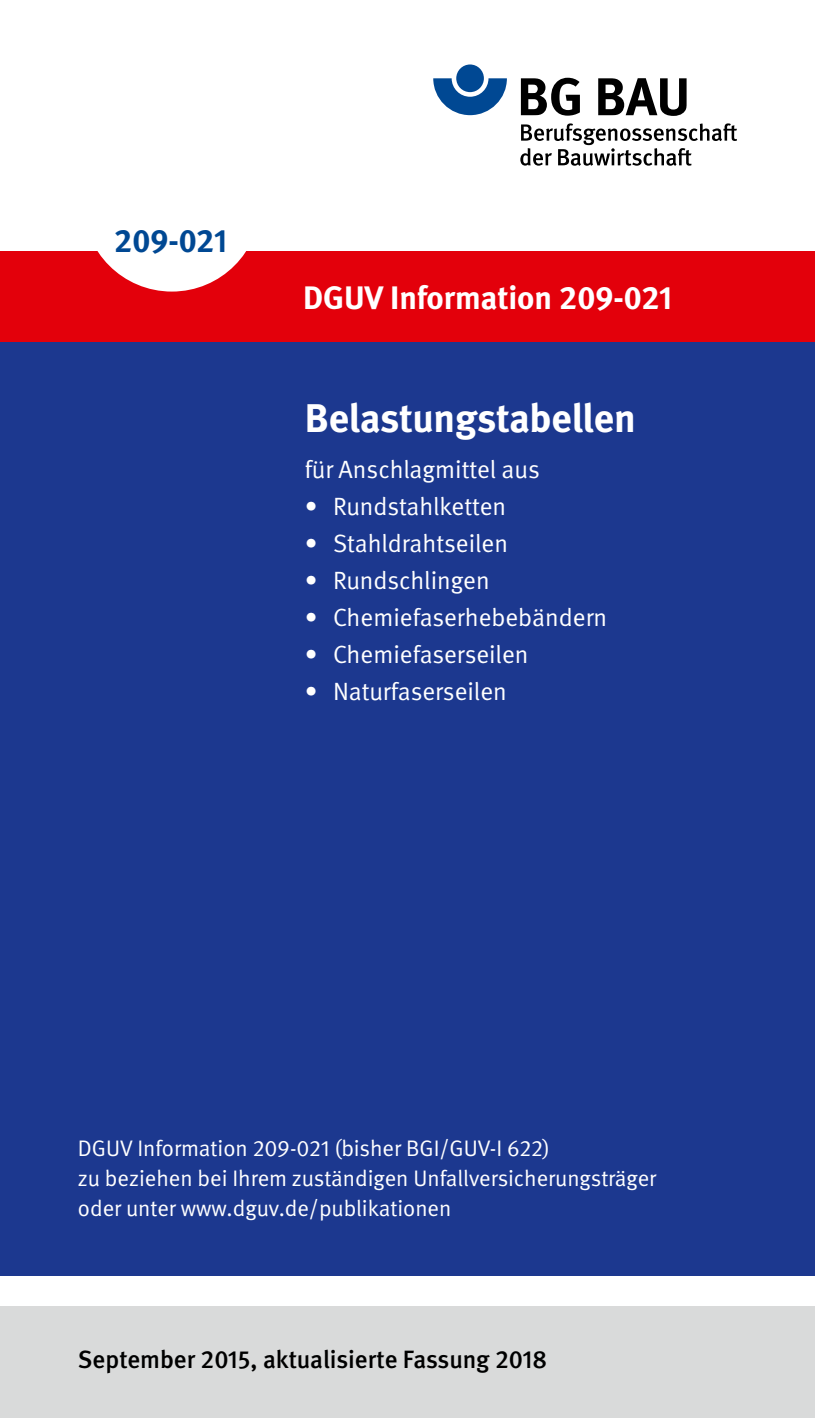
<style>
.page{position:relative;width:815px;height:1418px;background:#fff}
.page>*{position:absolute;margin:0;border:0;box-sizing:border-box;transform-origin:0 0}
.Titel{font:700 40px "DGUV Meta";letter-spacing:-.005em;color:#fff}
.BestNr_Balken{font:700 32.5px "DGUV Meta";color:#fff}
.t1{font:700 32.5px "DGUV Meta";letter-spacing:-.005em;color:#004893}
.Subtitel{font:25px "DGUV Meta";color:#fff}
.Ausgabe{font:500 25px "DGUV Meta";color:#000}
.FT{font:22.5px/30px "DGUV Meta";color:#fff}
</style>
<div class="page">
<div style="left:0;top:276px;width:815px;height:1000px;background:#1c388f"></div>
<div style="left:0;top:1306px;width:815px;height:111px;background:#d9dada"></div>
<div style="left:0;top:252px;width:815px;height:90px;background:#e3000b"></div>
<div style="left:83px;top:114px;width:177px;height:177px;background:#fff;border-radius:50%"></div>
<svg style="left:433px;top:78px;width:74px;height:37px"></svg>
<div style="left:456px;top:64px;width:28px;height:28px;background:#004893;border-radius:50%"></div>
<svg style="left:521px;top:78px;width:59px;height:38px"></svg>
<svg style="left:598px;top:78px;width:89px;height:38px"></svg>
<svg style="left:520px;top:123px;width:217px;height:43px"></svg>
<h2 class="t1" style="left:114px;top:221px;width:115px">209-021</h2>
<p class="BestNr_Balken" style="left:303px;top:278px;width:371px">DGUV Information 209-021</p>
<h1 class="Titel" style="left:305px;top:395px;width:333px">Belastungstabellen</h1>
<h1 class="Subtitel" style="left:305px;top:454px;width:237px">für Anschlagmittel aus</h1>
<h1 class="Subtitel" style="left:305px;top:491px;width:203px">• Rundstahlketten</h1>
<h1 class="Subtitel" style="left:305px;top:528px;width:205px">• Stahldrahtseilen</h1>
<h1 class="Subtitel" style="left:305px;top:565px;width:186px">• Rundschlingen</h1>
<h1 class="Subtitel" style="left:305px;top:603px;width:304px">• Chemiefaserhebebändern</h1>
<h1 class="Subtitel" style="left:305px;top:640px;width:225px">• Chemiefaserseilen</h1>
<h1 class="Subtitel" style="left:305px;top:677px;width:204px">• Naturfaserseilen</h1>
<p class="FT" style="left:78px;top:1133px;width:580px">DGUV Information 209-021 (bisher BGI/GUV-I 622)<br>zu beziehen bei Ihrem zuständigen Unfallversicherungsträger oder unter www.dguv.de/publikationen</p>
<p class="Ausgabe" style="left:78px;top:1344px;width:471px">September 2015, aktualisierte Fassung 2018</p>
</div>
